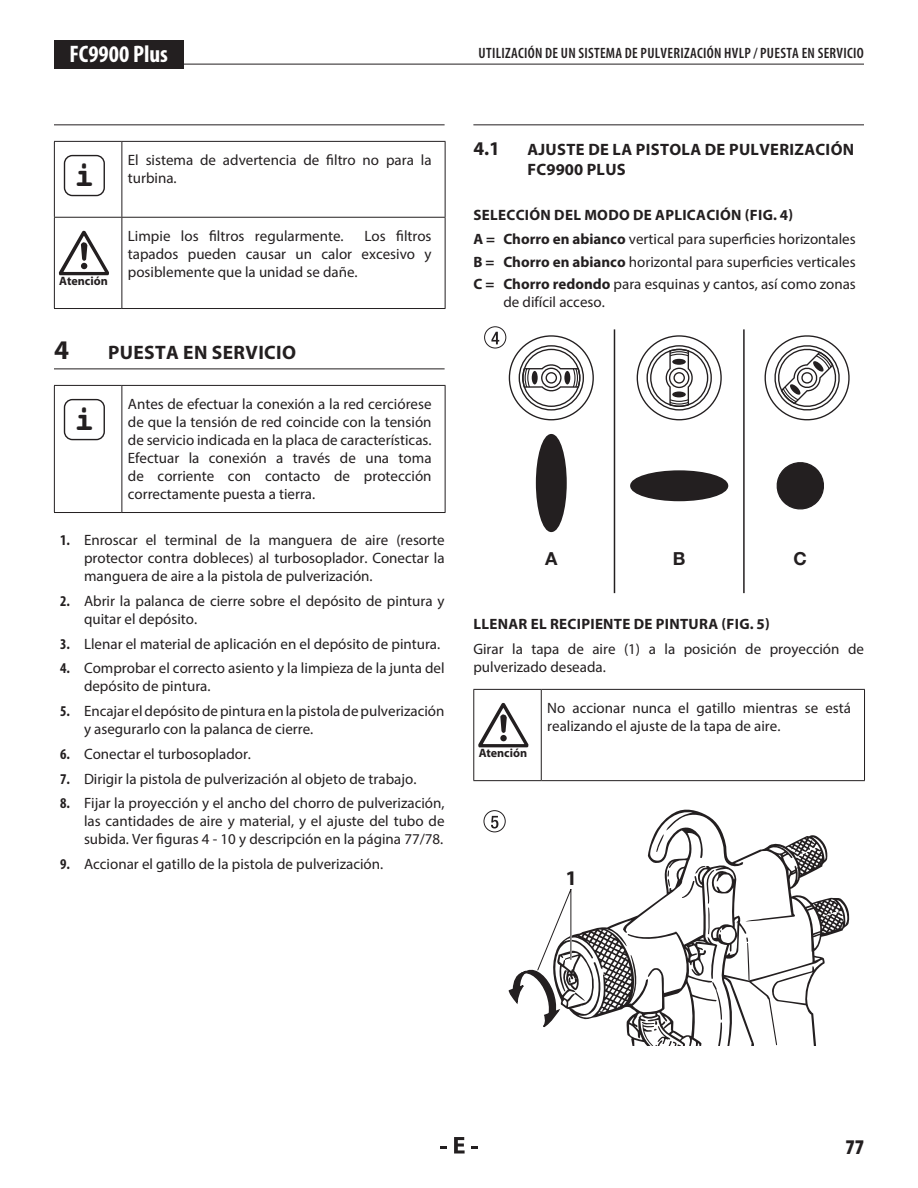
<style>
.page{position:relative;width:918px;height:1188px;background:#fff}
.page>*{position:absolute;margin:0;border:0;box-sizing:border-box;transform-origin:0 0}
.t1{font:700 33.6px "Courier";color:#231f20}
.t2{font:700 27px "Myriad Pro";color:#231f20}
.t3{font:700 condensed 24px "Myriad Pro";color:#fff}
.t4{font:900 condensed 21px "Myriad Pro";color:#231f20}
.t5{font:700 20.85px "Myriad Pro";color:#231f20}
.t6{font:700 19.5px "Myriad Pro";letter-spacing:.02em;color:#231f20}
.t7{font:700 18px "Helvetica Neue";color:#231f20}
.t8{font:700 16.5px/19.8px "Myriad Pro";letter-spacing:.02em;color:#231f20}
.t9{font:15px/18px "Myriad Pro";color:#231f20}
.t10{font:700 15px/24.8px "Myriad Pro";letter-spacing:.02em;color:#231f20}
.t11{font:600 condensed 15px "Myriad Pro";letter-spacing:.02em;color:#231f20}
.t12{font:700 12.15px "Myriad Pro";color:#231f20}
.s1{font-weight:700;font-stretch:condensed}
.s2{font-weight:400}
.s3{font-weight:700}
</style>
<div class="page">
<hr style="left:54px;top:64px;width:810px;height:1px;background:#231f20">
<div style="left:54px;top:40px;width:130px;height:29px;background:#231f20"></div>
<svg style="left:440px;top:1146px;width:7px;height:2px"></svg>
<svg style="left:454px;top:1137px;width:11px;height:17px"></svg>
<svg style="left:471px;top:1146px;width:7px;height:2px"></svg>
<hr style="left:54px;top:124px;width:391px;height:1px;background:#231f20">
<hr style="left:54px;top:369px;width:391px;height:1px;background:#231f20">
<hr style="left:122px;top:142px;width:1px;height:75px;background:#231f20">
<hr style="left:122px;top:218px;width:1px;height:90px;background:#231f20">
<hr style="left:54px;top:141px;width:68px;height:1px;background:#231f20">
<hr style="left:54px;top:142px;width:1px;height:75px;background:#231f20">
<hr style="left:122px;top:141px;width:324px;height:1px;background:#231f20">
<hr style="left:445px;top:142px;width:1px;height:75px;background:#231f20">
<hr style="left:54px;top:217px;width:68px;height:1px;background:#231f20">
<hr style="left:54px;top:218px;width:1px;height:90px;background:#231f20">
<hr style="left:122px;top:217px;width:324px;height:1px;background:#231f20">
<hr style="left:445px;top:218px;width:1px;height:90px;background:#231f20">
<hr style="left:54px;top:308px;width:68px;height:1px;background:#231f20">
<hr style="left:122px;top:308px;width:324px;height:1px;background:#231f20">
<div style="left:64px;top:155px;width:41px;height:41px;border:1px solid #231f20;border-radius:8px"></div>
<svg style="left:59px;top:231px;width:50px;height:44px"></svg>
<hr style="left:122px;top:386px;width:1px;height:126px;background:#231f20">
<hr style="left:54px;top:385px;width:68px;height:1px;background:#231f20">
<hr style="left:54px;top:386px;width:1px;height:126px;background:#231f20">
<hr style="left:122px;top:385px;width:324px;height:1px;background:#231f20">
<hr style="left:445px;top:386px;width:1px;height:126px;background:#231f20">
<hr style="left:54px;top:512px;width:68px;height:1px;background:#231f20">
<hr style="left:122px;top:512px;width:324px;height:1px;background:#231f20">
<div style="left:64px;top:399px;width:41px;height:41px;border:1px solid #231f20;border-radius:8px"></div>
<hr style="left:473px;top:124px;width:391px;height:1px;background:#231f20">
<svg style="left:509px;top:335px;width:85px;height:86px"></svg>
<div style="left:532px;top:371px;width:6px;height:13px;background:#231f20;border-radius:50%"></div>
<div style="left:564px;top:371px;width:6px;height:13px;background:#231f20;border-radius:50%"></div>
<svg style="left:764px;top:335px;width:86px;height:86px"></svg>
<svg style="left:636px;top:335px;width:86px;height:86px"></svg>
<div style="left:672px;top:391px;width:14px;height:6px;background:#231f20;border-radius:50%"></div>
<div style="left:672px;top:359px;width:14px;height:6px;background:#231f20;border-radius:50%"></div>
<div style="left:537px;top:435px;width:29px;height:96px;background:#231f20;border-radius:50%"></div>
<div style="left:536px;top:434px;width:31px;height:98px;border:2px solid #231f20;border-radius:50%"></div>
<div style="left:631px;top:471px;width:96px;height:29px;background:#231f20;border-radius:50%"></div>
<div style="left:630px;top:470px;width:98px;height:31px;border:2px solid #231f20;border-radius:50%"></div>
<svg style="left:776px;top:462px;width:48px;height:48px"></svg>
<hr style="left:614px;top:329px;width:1px;height:264px;background:#231f20">
<hr style="left:743px;top:329px;width:2px;height:264px;background:#231f20">
<svg style="left:491px;top:332px;width:8px;height:12px"></svg>
<div style="left:484px;top:326px;width:22px;height:22px;border:1px solid #231f20;border-radius:50%"></div>
<hr style="left:541px;top:690px;width:1px;height:90px;background:#231f20">
<hr style="left:473px;top:689px;width:68px;height:1px;background:#231f20">
<hr style="left:473px;top:690px;width:1px;height:90px;background:#231f20">
<hr style="left:541px;top:689px;width:324px;height:1px;background:#231f20">
<hr style="left:864px;top:690px;width:1px;height:90px;background:#231f20">
<hr style="left:473px;top:780px;width:68px;height:1px;background:#231f20">
<hr style="left:541px;top:780px;width:324px;height:1px;background:#231f20">
<svg style="left:478px;top:703px;width:50px;height:44px"></svg>
<div style="left:500px;top:735px;width:7px;height:6px;background:#231f20;border-radius:50%"></div>
<svg style="left:509px;top:810px;width:340px;height:235px"></svg>
<svg style="left:491px;top:816px;width:7px;height:13px"></svg>
<div style="left:484px;top:810px;width:22px;height:22px;border:1px solid #231f20;border-radius:50%"></div>
<h3 class="t3" style="left:70px;top:39px;width:100px">FC9900 Plus</h3>
<p class="t11" style="left:479px;top:44px;width:387px">UTILIZACIÓN DE UN SISTEMA DE PULVERIZACIÓN HVLP / PUESTA EN SERVICIO</p>
<h1 class="t1" style="left:74px;top:153px;width:22px">i</h1>
<p class="t9" style="left:128px;top:151px;width:305px">El sistema de advertencia de filtro no para la turbina.</p>
<p class="t12" style="left:59px;top:273px;width:50px">Atención</p>
<p class="t9" style="left:128px;top:227px;width:305px;text-align:justify;text-indent:237px">Los filtros tapados pueden causar un calor excesivo y posiblemente que la unidad se dañe.</p>
<p class="t9" style="left:128px;top:227px;width:217px">Limpie los filtros regularmente.</p>
<h2 class="t2" style="left:54px;top:332px;width:16px">4</h2>
<h3 class="t6" style="left:108px;top:340px;width:190px">PUESTA EN SERVICIO</h3>
<h1 class="t1" style="left:74px;top:397px;width:22px">i</h1>
<p class="t9" style="left:128px;top:395px;width:305px;text-align:justify">Antes de efectuar la conexión a la red cerciórese de que la tensión de red coincide con la tensión de servicio indicada en la placa de características.<br>Efectuar la conexión a través de una toma de corriente con contacto de protección correctamente puesta a tierra.</p>
<p class="t9" style="left:84px;top:531px;width:362px;text-align:justify;text-indent:-24px"><span class="s1">1.</span> Enroscar el terminal de la manguera de aire (resorte protector contra dobleces) al turbosoplador. Conectar la manguera de aire a la pistola de pulverización.</p>
<p class="t9" style="left:84px;top:592px;width:362px;text-indent:-24px"><span class="s1">2.</span> Abrir la palanca de cierre sobre el depósito de pintura y quitar el depósito.</p>
<p class="t9" style="left:60px;top:634px;width:382px"><span class="s1">3.</span> Llenar el material de aplicación en el depósito de pintura.</p>
<p class="t9" style="left:84px;top:659px;width:362px;text-indent:-24px"><span class="s1">4.</span> Comprobar el correcto asiento y la limpieza de la junta del depósito de pintura.</p>
<p class="t9" style="left:84px;top:702px;width:362px;text-indent:-24px"><span class="s1">5.</span> Encajar el depósito de pintura en la pistola de pulverización y asegurarlo con la palanca de cierre.</p>
<p class="t9" style="left:60px;top:745px;width:193px"><span class="s1">6.</span> Conectar el turbosoplador.</p>
<p class="t9" style="left:60px;top:769px;width:358px"><span class="s1">7.</span> Dirigir la pistola de pulverización al objeto de trabajo.</p>
<p class="t9" style="left:84px;top:794px;width:362px;text-align:justify;text-indent:-24px"><span class="s1">8.</span> Fijar la proyección y el ancho del chorro de pulverización, las cantidades de aire y material, y el ajuste del tubo de subida. Ver figuras 4 - 10 y descripción en la página 77/78.</p>
<p class="t9" style="left:60px;top:855px;width:325px"><span class="s1">9.</span> Accionar el gatillo de la pistola de pulverización.</p>
<h3 class="t6" style="left:473px;top:136px;width:28px">4.1</h3>
<p class="t8" style="left:527px;top:139px;width:328px">AJUSTE DE LA PISTOLA DE PULVERIZACIÓN<br>FC9900 PLUS</p>
<p class="t10" style="left:473px;top:202px;width:384px">SELECCIÓN DEL MODO DE APLICACIÓN (FIG. 4)<br>A = Chorro en abianco <span class="s2">vertical para superficies horizontales</span></p>
<p class="t9" style="left:473px;top:250px;width:384px;line-height:22.4px"><span class="s3">B = Chorro en abianco</span> horizontal para superficies verticales<br><span class="s3">C = Chorro redondo</span> para esquinas y cantos, así como zonas</p>
<p class="t9" style="left:503px;top:293px;width:103px">de difícil acceso.</p>
<p class="t7" style="left:545px;top:547px;width:14px">A</p>
<p class="t7" style="left:673px;top:547px;width:14px">B</p>
<p class="t7" style="left:794px;top:547px;width:15px">C</p>
<p class="t10" style="left:474px;top:611px;width:298px">LLENAR EL RECIPIENTE DE PINTURA (FIG. 5)</p>
<p class="t9" style="left:473px;top:640px;width:392px">Girar la tapa de aire (1) a la posición de proyección de pulverizado deseada.</p>
<p class="t12" style="left:479px;top:745px;width:50px">Atención</p>
<p class="t9" style="left:547px;top:699px;width:305px">No accionar nunca el gatillo mientras se está realizando el ajuste de la tapa de aire.</p>
<h3 class="t5" style="left:566px;top:864px;width:13px">1</h3>
<h3 class="t4" style="left:845px;top:1133px;width:20px">77</h3>
</div>
